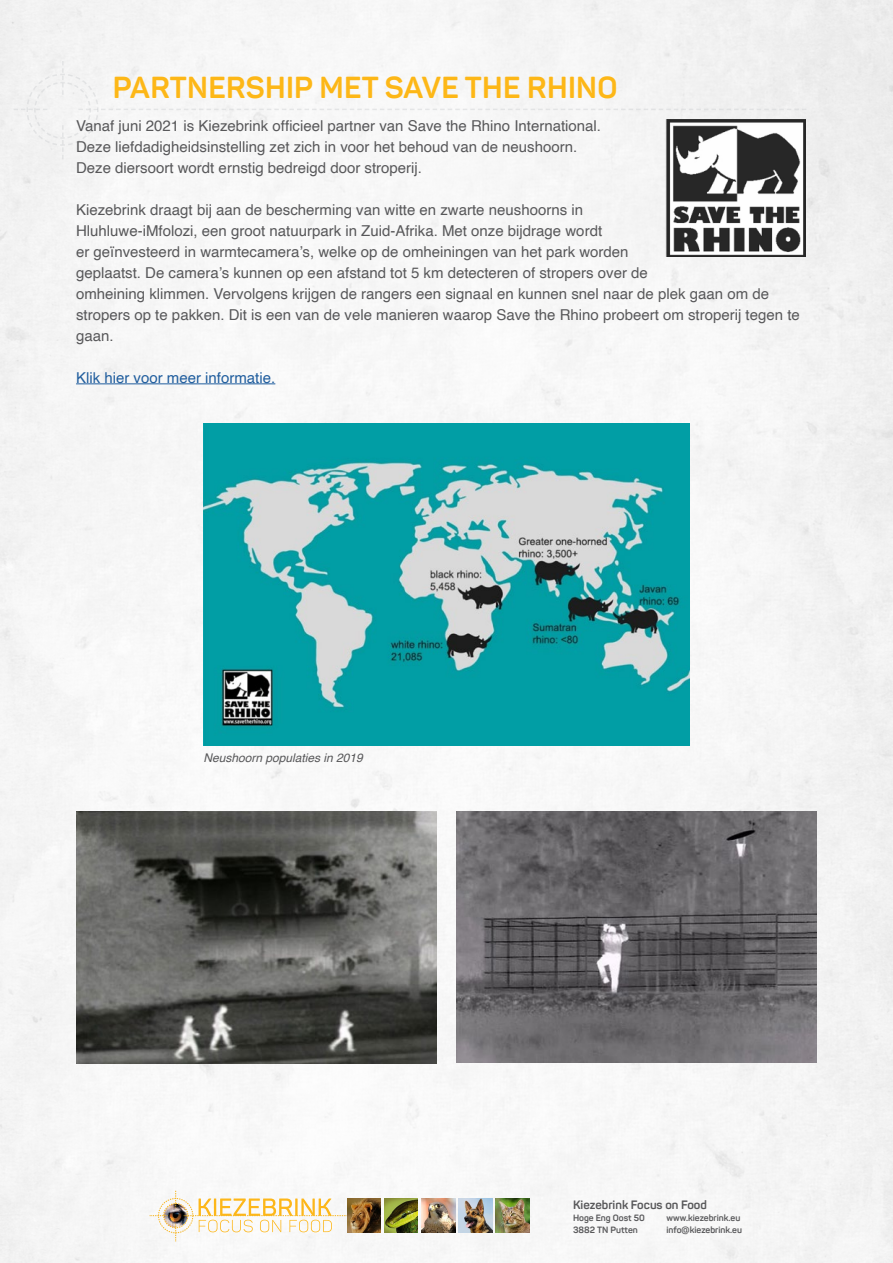
<style>
.page{position:relative;width:893px;height:1263px;background:#f6f6f6}
.page>*{position:absolute;margin:0;border:0;box-sizing:border-box;transform-origin:0 0}
.t1{font:700 30px "Panton";letter-spacing:.01em;color:#fdb717}
.t2{font:15px/21px "Helvetica";color:#58585a}
.t3{font:15px "Helvetica";color:#215e9e}
.t4{font:italic 12px "Helvetica";color:#58585a}
.t5{font:700 12px "Panton";color:#58585a}
.t6{font:700 9px/12px "Panton";color:#58585a}
</style>
<div class="page">
<img style="left:496px;top:1198px;width:33px;height:34px">
<img style="left:164px;top:1204px;width:24px;height:23px;border-radius:12px">
<div style="left:163px;top:1203px;width:25px;height:25px;border:1px dashed #fdb71a;border-radius:50%"></div>
<div style="left:158px;top:1198px;width:35px;height:35px;border:1px dashed #f7b51e;border-radius:50%"></div>
<svg style="left:184px;top:1198px;width:163px;height:34px"></svg>
<svg style="left:175px;top:1190px;width:1px;height:18px"></svg>
<svg style="left:175px;top:1224px;width:1px;height:17px"></svg>
<svg style="left:150px;top:1215px;width:18px;height:1px"></svg>
<img style="left:347px;top:1198px;width:34px;height:34px">
<img style="left:384px;top:1198px;width:34px;height:34px">
<img style="left:421px;top:1198px;width:34px;height:34px">
<img style="left:459px;top:1198px;width:33px;height:34px">
<div style="left:14px;top:61px;width:792px;height:98px;background:#f6f6f6"></div>
<hr style="left:76px;top:383px;width:199px;height:1px;background:#215e9e">
<img style="left:665px;top:119px;width:141px;height:138px">
<img style="left:203px;top:424px;width:486px;height:321px">
<img style="left:77px;top:812px;width:360px;height:251px">
<img style="left:456px;top:812px;width:360px;height:251px">
<h1 class="t1" style="left:113px;top:68px;width:506px">PARTNERSHIP MET SAVE THE RHINO</h1>
<p class="t2" style="left:76px;top:115px;width:526px">Vanaf juni 2021 is Kiezebrink officieel partner van Save the Rhino International.<br>Deze liefdadigheidsinstelling zet zich in voor het behoud van de neushoorn.<br>Deze diersoort wordt ernstig bedreigd door stroperij.</p>
<p class="t2" style="left:76px;top:199px;width:725px">Kiezebrink draagt bij aan de bescherming van witte en zwarte neushoorns in<br>Hluhluwe-iMfolozi, een groot natuurpark in Zuid-Afrika. Met onze bijdrage wordt<br>er geïnvesteerd in warmtecamera’s, welke op de omheiningen van het park worden<br>geplaatst. De camera’s kunnen op een afstand tot 5 km detecteren of stropers over de<br>omheining klimmen. Vervolgens krijgen de rangers een signaal en kunnen snel naar de plek gaan om de stropers op te pakken. Dit is een van de vele manieren waarop Save the Rhino probeert om stroperij tegen te gaan.</p>
<p class="t3" style="left:76px;top:366px;width:201px">Klik hier voor meer informatie.</p>
<p class="t4" style="left:203px;top:748px;width:161px">Neushoorn populaties in 2019</p>
<p class="t5" style="left:573px;top:1197px;width:135px">Kiezebrink Focus on Food</p>
<p class="t6" style="left:573px;top:1211px;width:73px">Hoge Eng Oost 50<br>3882 TN Putten</p>
<p class="t6" style="left:666px;top:1211px;width:77px">www.kiezebrink.eu info@kiezebrink.eu</p>
</div>
